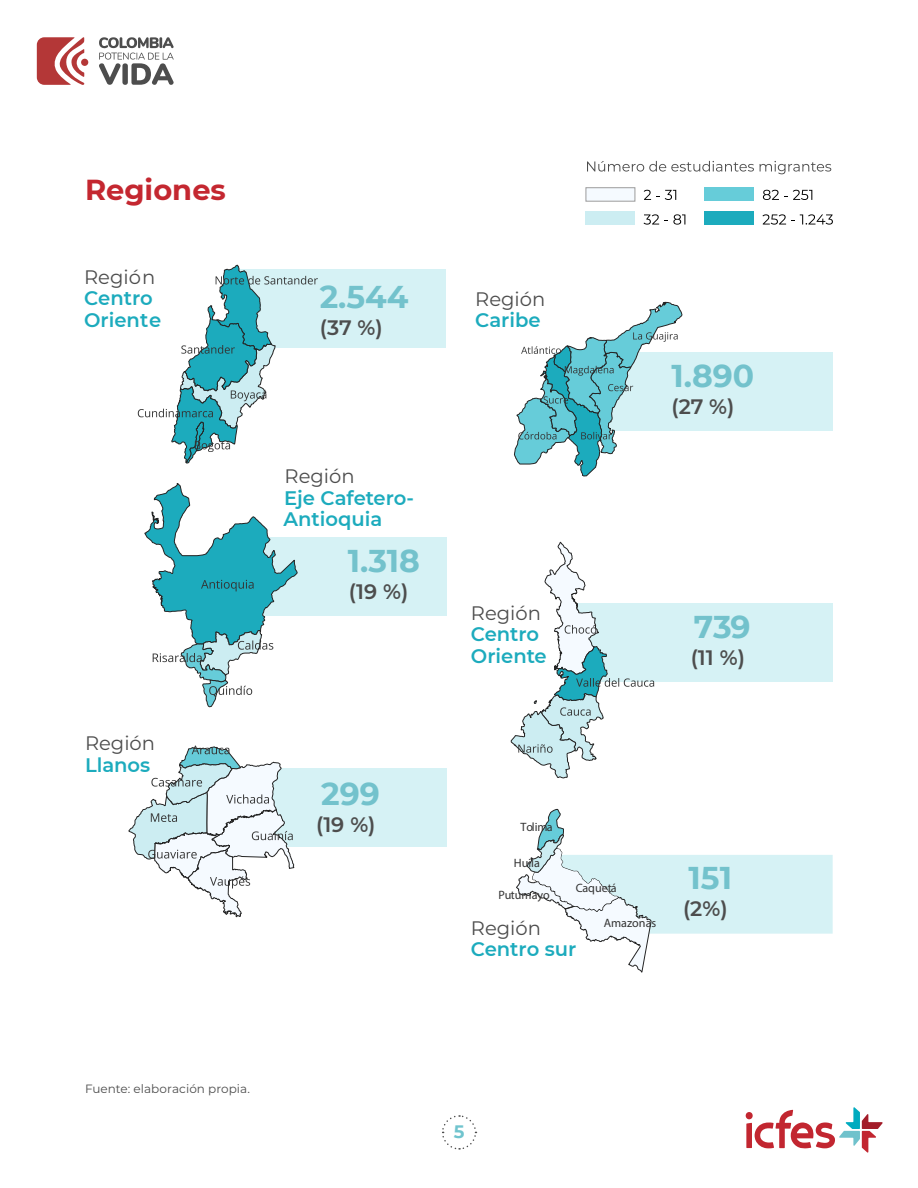
<style>
.page{position:relative;width:918px;height:1188px;background:#fff}
.page>*{position:absolute;margin:0;border:0;box-sizing:border-box;transform-origin:0 0}
.t1{font:700 31.5px "Montserrat";color:#73c2cc}
.t2{font:700 28.8px "Montserrat";color:#c42730}
.t3{font:600 20.85px "Montserrat";color:#4d4d4d}
.t4{font:600 19.5px/21.5px "Montserrat";color:#1cabbd}
.t5{font:19.5px "Montserrat";color:#4d4d4d}
.t6{font:700 18px "Montserrat";color:#70c4ce}
.t7{font:12.15px "Myriad Pro";color:#333}
.t8{font:12px "Montserrat";letter-spacing:.005em;color:#4d4d4d}
</style>
<div class="page">
<svg style="left:746px;top:1107px;width:137px;height:46px"></svg>
<svg style="left:99px;top:37px;width:75px;height:48px"></svg>
<svg style="left:37px;top:37px;width:47px;height:48px"></svg>
<div style="left:81px;top:59px;width:7px;height:7px;background:#b43737;border-radius:50%"></div>
<svg style="left:442px;top:1115px;width:35px;height:35px"></svg>
<div style="left:554px;top:352px;width:279px;height:78px;background:#d6f2f5"></div>
<svg style="left:514px;top:302px;width:168px;height:174px"></svg>
<div style="left:231px;top:269px;width:215px;height:79px;background:#d6f2f5"></div>
<svg style="left:138px;top:265px;width:180px;height:199px"></svg>
<div style="left:235px;top:537px;width:211px;height:79px;background:#d6f2f5"></div>
<svg style="left:144px;top:483px;width:154px;height:224px"></svg>
<div style="left:568px;top:603px;width:264px;height:78px;background:#d6f2f5"></div>
<svg style="left:511px;top:542px;width:143px;height:236px"></svg>
<div style="left:233px;top:768px;width:213px;height:79px;background:#d6f2f5"></div>
<svg style="left:128px;top:745px;width:166px;height:172px"></svg>
<svg style="left:516px;top:808px;width:317px;height:165px"></svg>
<div style="left:586px;top:188px;width:49px;height:13px;background:#f5faff"></div>
<div style="left:586px;top:212px;width:49px;height:13px;background:#ccedf2"></div>
<svg style="left:587px;top:161px;width:167px;height:11px"></svg>
<svg style="left:760px;top:161px;width:71px;height:13px"></svg>
<svg style="left:644px;top:190px;width:32px;height:10px"></svg>
<svg style="left:644px;top:214px;width:41px;height:11px"></svg>
<div style="left:705px;top:188px;width:49px;height:13px;background:#66ccd9"></div>
<div style="left:705px;top:212px;width:49px;height:13px;background:#1cabbd"></div>
<svg style="left:763px;top:190px;width:49px;height:10px"></svg>
<svg style="left:762px;top:214px;width:71px;height:11px"></svg>
<h2 class="t2" style="left:85px;top:169px;width:142px">Regiones</h2>
<p class="t5" style="left:84px;top:264px;width:73px">Región</p>
<p class="t4" style="left:84px;top:287px;width:79px">Centro<br>Oriente</p>
<p class="t5" style="left:85px;top:730px;width:72px">Región</p>
<p class="t4" style="left:85px;top:753px;width:67px">Llanos</p>
<h1 class="t1" style="left:320px;top:274px;width:90px">2.544</h1>
<p class="t3" style="left:320px;top:313px;width:64px">(37 %)</p>
<p class="t5" style="left:285px;top:463px;width:72px">Región</p>
<p class="t4" style="left:284px;top:486px;width:132px">Eje Cafetero-<br>Antioquia</p>
<h1 class="t1" style="left:348px;top:538px;width:74px">1.318</h1>
<p class="t3" style="left:349px;top:577px;width:61px">(19 %)</p>
<h1 class="t1" style="left:321px;top:771px;width:60px">299</h1>
<p class="t3" style="left:316px;top:810px;width:61px">(19 %)</p>
<p class="t5" style="left:475px;top:285px;width:72px">Región</p>
<p class="t4" style="left:475px;top:309px;width:67px">Caribe</p>
<h1 class="t1" style="left:672px;top:353px;width:84px">1.890</h1>
<p class="t3" style="left:672px;top:392px;width:64px">(27 %)</p>
<p class="t5" style="left:471px;top:599px;width:72px">Región</p>
<p class="t4" style="left:471px;top:623px;width:77px">Centro<br>Oriente</p>
<h1 class="t1" style="left:694px;top:604px;width:58px">739</h1>
<p class="t3" style="left:691px;top:643px;width:56px">(11 %)</p>
<p class="t7" style="left:521px;top:819px;width:34px">Tolima</p>
<p class="t7" style="left:514px;top:855px;width:28px">Huila</p>
<p class="t7" style="left:498px;top:887px;width:53px">Putumayo</p>
<p class="t7" style="left:576px;top:880px;width:42px">Caquetá</p>
<p class="t5" style="left:471px;top:914px;width:72px">Región</p>
<p class="t4" style="left:471px;top:938px;width:107px">Centro sur</p>
<p class="t7" style="left:604px;top:915px;width:54px">Amazonas</p>
<h1 class="t1" style="left:689px;top:855px;width:45px">151</h1>
<p class="t3" style="left:683px;top:894px;width:46px">(2%)</p>
<p class="t8" style="left:85px;top:1081px;width:166px">Fuente: elaboración propia.</p>
<p class="t6" style="left:454px;top:1119px;width:12px">5</p>
</div>
